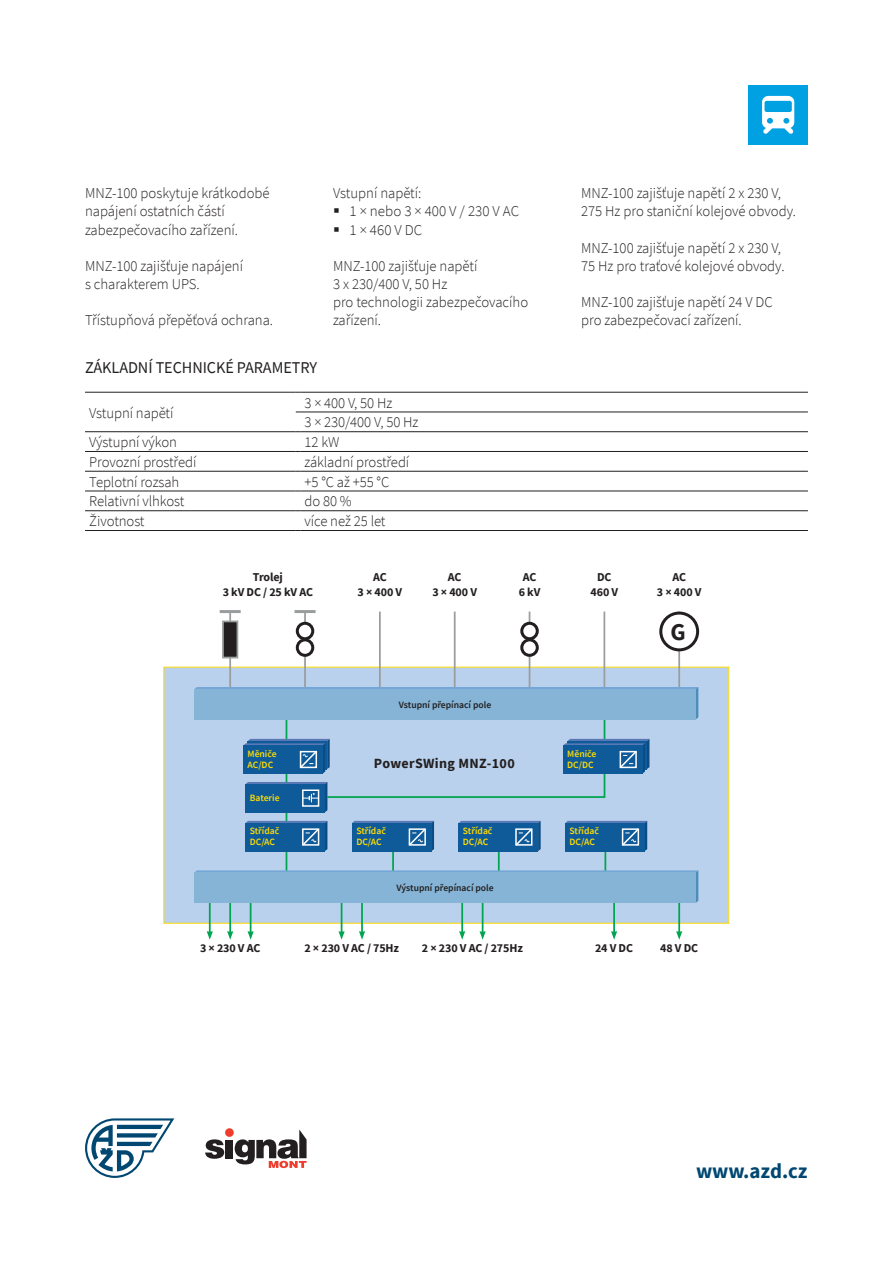
<style>
.page{position:relative;width:893px;height:1263px;background:#fff}
.page>*{position:absolute;margin:0;border:0;box-sizing:border-box;transform-origin:0 0}
.t1{font:700 24px "Source Sans Pro";color:#231f20}
.t2{font:700 21px "Source Sans Pro";color:#004871}
.mezititulek{font:16.5px "Source Sans Pro";letter-spacing:-.005em;color:#231f20}
.text{font:300 15px/18px "Source Sans Pro";color:#231f20}
.t3{font:700 14.1px "Source Sans Pro";letter-spacing:.025em;color:#231f20}
.t4{font:700 12px "Source Sans Pro";letter-spacing:-.01em;color:#231f20}
.t5{font:600 9.6px/10.5px "Source Sans Pro";color:#ffdc01}
.t6{font:600 9.6px "Source Sans Pro";color:#231f20}
</style>
<div class="page">
<svg style="left:85px;top:1118px;width:89px;height:60px"></svg>
<div style="left:226px;top:1140px;width:7px;height:18px;background:#231f20"></div>
<div style="left:225px;top:1128px;width:9px;height:9px;background:#ef3c2d;border-radius:50%"></div>
<svg style="left:205px;top:1139px;width:19px;height:20px"></svg>
<svg style="left:235px;top:1129px;width:72px;height:39px"></svg>
<div style="left:748px;top:85px;width:60px;height:60px;background:#00a1e3"></div>
<svg style="left:762px;top:96px;width:32px;height:38px"></svg>
<hr style="left:85px;top:392px;width:211px;height:1px;background:#231f20">
<hr style="left:300px;top:392px;width:508px;height:1px;background:#231f20">
<hr style="left:300px;top:412px;width:508px;height:1px;background:#231f20">
<hr style="left:85px;top:431px;width:211px;height:1px;background:#231f20">
<hr style="left:300px;top:431px;width:508px;height:1px;background:#231f20">
<hr style="left:85px;top:451px;width:211px;height:1px;background:#231f20">
<hr style="left:300px;top:451px;width:508px;height:1px;background:#231f20">
<hr style="left:85px;top:471px;width:211px;height:1px;background:#231f20">
<hr style="left:300px;top:471px;width:508px;height:1px;background:#231f20">
<hr style="left:85px;top:491px;width:211px;height:1px;background:#231f20">
<hr style="left:300px;top:491px;width:508px;height:1px;background:#231f20">
<hr style="left:85px;top:510px;width:211px;height:1px;background:#231f20">
<hr style="left:300px;top:510px;width:508px;height:1px;background:#231f20">
<hr style="left:85px;top:530px;width:211px;height:1px;background:#231f20">
<hr style="left:300px;top:530px;width:508px;height:1px;background:#231f20">
<div style="left:163px;top:667px;width:566px;height:257px;background:#b9d1ec"></div>
<hr style="left:229px;top:611px;width:2px;height:76px;background:#9a9d9e">
<hr style="left:220px;top:610px;width:21px;height:3px;background:#9a9d9e">
<hr style="left:304px;top:611px;width:2px;height:96px;background:#9a9d9e">
<hr style="left:294px;top:610px;width:22px;height:3px;background:#9a9d9e">
<hr style="left:250px;top:872px;width:1px;height:60px;background:#00a54f">
<svg style="left:247px;top:931px;width:7px;height:9px"></svg>
<hr style="left:229px;top:872px;width:2px;height:60px;background:#00a54f">
<svg style="left:227px;top:931px;width:6px;height:9px"></svg>
<hr style="left:209px;top:872px;width:2px;height:60px;background:#00a54f">
<svg style="left:207px;top:931px;width:6px;height:9px"></svg>
<hr style="left:482px;top:872px;width:1px;height:60px;background:#00a54f">
<svg style="left:479px;top:931px;width:7px;height:9px"></svg>
<hr style="left:461px;top:872px;width:2px;height:60px;background:#00a54f">
<svg style="left:459px;top:931px;width:6px;height:9px"></svg>
<hr style="left:613px;top:872px;width:2px;height:60px;background:#00a54f">
<svg style="left:611px;top:931px;width:6px;height:9px"></svg>
<hr style="left:678px;top:872px;width:2px;height:60px;background:#00a54f">
<svg style="left:676px;top:931px;width:6px;height:9px"></svg>
<hr style="left:361px;top:872px;width:2px;height:60px;background:#00a54f">
<svg style="left:359px;top:931px;width:6px;height:9px"></svg>
<hr style="left:341px;top:872px;width:1px;height:60px;background:#00a54f">
<svg style="left:338px;top:931px;width:7px;height:9px"></svg>
<hr style="left:286px;top:719px;width:1px;height:153px;background:#00a54f">
<hr style="left:379px;top:611px;width:2px;height:96px;background:#9a9d9e">
<hr style="left:454px;top:611px;width:2px;height:96px;background:#9a9d9e">
<hr style="left:529px;top:611px;width:1px;height:96px;background:#9a9d9e">
<hr style="left:603px;top:611px;width:2px;height:96px;background:#9a9d9e">
<hr style="left:678px;top:611px;width:2px;height:96px;background:#9a9d9e">
<hr style="left:498px;top:851px;width:2px;height:21px;background:#00a54f">
<hr style="left:392px;top:851px;width:2px;height:21px;background:#00a54f">
<hr style="left:604px;top:851px;width:2px;height:21px;background:#00a54f">
<svg style="left:245px;top:821px;width:82px;height:30px;background:#2165a0"></svg>
<svg style="left:352px;top:821px;width:82px;height:30px;background:#2165a0"></svg>
<svg style="left:459px;top:821px;width:82px;height:30px;background:#2166a1"></svg>
<svg style="left:565px;top:821px;width:82px;height:30px;background:#2165a0"></svg>
<svg style="left:195px;top:870px;width:503px;height:33px"></svg>
<div style="left:194px;top:872px;width:502px;height:31px;background:#85b4d6"></div>
<svg style="left:194px;top:687px;width:504px;height:125px"></svg>
<div style="left:223px;top:621px;width:14px;height:36px;background:#231f20"></div>
<div style="left:222px;top:620px;width:16px;height:38px;border:2px solid #9a9d9e"></div>
<div style="left:297px;top:640px;width:16px;height:15px;background:#fff;border-radius:50%"></div>
<div style="left:296px;top:638px;width:18px;height:19px;border:3px solid #231f20;border-radius:50%"></div>
<div style="left:297px;top:623px;width:16px;height:16px;background:#fff;border-radius:50%"></div>
<div style="left:296px;top:622px;width:18px;height:18px;border:3px solid #231f20;border-radius:50%"></div>
<svg style="left:522px;top:640px;width:15px;height:15px"></svg>
<div style="left:520px;top:638px;width:19px;height:19px;border:3px solid #231f20;border-radius:50%"></div>
<div style="left:522px;top:623px;width:15px;height:16px;background:#fff;border-radius:50%"></div>
<div style="left:520px;top:622px;width:19px;height:18px;border:3px solid #231f20;border-radius:50%"></div>
<div style="left:661px;top:613px;width:37px;height:37px;background:#fff;border-radius:50%"></div>
<div style="left:659px;top:611px;width:40px;height:40px;border:3px solid #231f20;border-radius:50%"></div>
<p class="text" style="left:85px;top:184px;width:186px">MNZ-100 poskytuje krátkodobé napájení ostatních částí zabezpečovacího zařízení.</p>
<p class="text" style="left:85px;top:257px;width:160px">MNZ-100 zajišťuje napájení s charakterem UPS.</p>
<p class="text" style="left:85px;top:311px;width:190px">Třístupňová přepěťová ochrana.</p>
<p class="text" style="left:333px;top:184px;width:90px">Vstupní napětí:</p>
<p class="text" style="left:350px;top:202px;width:171px">1 × nebo 3 × 400 V / 230 V AC</p>
<p class="text" style="left:350px;top:221px;width:74px">1 × 460 V DC</p>
<p class="text" style="left:333px;top:257px;width:197px">MNZ-100 zajišťuje napětí<br>3 x 230/400 V, 50 Hz<br>pro technologii zabezpečovacího zařízení.</p>
<p class="mezititulek" style="left:85px;top:357px;width:234px">ZÁKLADNÍ TECHNICKÉ PARAMETRY</p>
<p class="text" style="left:89px;top:404px;width:86px">Vstupní napětí</p>
<p class="text" style="left:305px;top:394px;width:89px">3 × 400 V, 50 Hz</p>
<p class="text" style="left:305px;top:413px;width:115px">3 × 230/400 V, 50 Hz</p>
<p class="text" style="left:89px;top:433px;width:89px">Výstupní výkon</p>
<p class="text" style="left:305px;top:433px;width:36px">12 kW</p>
<p class="text" style="left:89px;top:453px;width:109px">Provozní prostředí</p>
<p class="text" style="left:305px;top:453px;width:106px">základní prostředí</p>
<p class="text" style="left:89px;top:473px;width:92px">Teplotní rozsah</p>
<p class="text" style="left:305px;top:473px;width:86px">+5 °C až +55 °C</p>
<p class="text" style="left:89px;top:492px;width:97px">Relativní vlhkost</p>
<p class="text" style="left:305px;top:492px;width:49px">do 80 %</p>
<p class="text" style="left:89px;top:512px;width:57px">Životnost</p>
<p class="text" style="left:305px;top:512px;width:83px">více než 25 let</p>
<p class="t4" style="left:253px;top:569px;width:31px">Trolej</p>
<p class="t4" style="left:223px;top:583px;width:92px">3 kV DC / 25 kV AC</p>
<p class="t4" style="left:373px;top:569px;width:15px">AC</p>
<p class="t4" style="left:358px;top:583px;width:46px">3 × 400 V</p>
<p class="t4" style="left:448px;top:569px;width:15px">AC</p>
<p class="t4" style="left:432px;top:583px;width:46px">3 × 400 V</p>
<p class="t4" style="left:523px;top:569px;width:15px">AC</p>
<p class="t4" style="left:519px;top:583px;width:23px">6 kV</p>
<p class="t6" style="left:399px;top:698px;width:94px">Vstupní přepínací pole</p>
<p class="text" style="left:581px;top:184px;width:216px">MNZ-100 zajišťuje napětí 2 x 230 V,<br>275 Hz pro staniční kolejové obvody.</p>
<p class="text" style="left:581px;top:239px;width:205px">MNZ-100 zajišťuje napětí 2 x 230 V,<br>75 Hz pro traťové kolejové obvody.</p>
<p class="text" style="left:581px;top:293px;width:193px">MNZ-100 zajišťuje napětí 24 V DC pro zabezpečovací zařízení.</p>
<p class="t4" style="left:597px;top:569px;width:16px">DC</p>
<p class="t4" style="left:591px;top:583px;width:29px">460 V</p>
<p class="t4" style="left:672px;top:569px;width:15px">AC</p>
<p class="t4" style="left:657px;top:583px;width:46px">3 × 400 V</p>
<p class="t1" style="left:670px;top:615px;width:17px">G</p>
<p class="t5" style="left:252px;top:744px;width:31px">Měniče<br>AC/DC</p>
<p class="t5" style="left:247px;top:748px;width:31px">Měniče<br>AC/DC</p>
<p class="t5" style="left:572px;top:744px;width:31px">Měniče<br>AC/DC</p>
<p class="t5" style="left:567px;top:748px;width:31px">Měniče</p>
<p class="t3" style="left:374px;top:753px;width:142px">PowerSWing MNZ-100</p>
<p class="t5" style="left:567px;top:759px;width:28px">DC/DC</p>
<p class="t5" style="left:250px;top:792px;width:31px">Baterie</p>
<p class="t5" style="left:250px;top:826px;width:31px">Střídač<br>DC/AC</p>
<p class="t5" style="left:356px;top:826px;width:31px">Střídač<br>DC/AC</p>
<p class="t5" style="left:463px;top:826px;width:31px">Střídač<br>DC/AC</p>
<p class="t5" style="left:569px;top:826px;width:31px">Střídač<br>DC/AC</p>
<p class="t6" style="left:396px;top:882px;width:99px">Výstupní přepínací pole</p>
<p class="t4" style="left:200px;top:940px;width:62px">3 × 230 V AC</p>
<p class="t4" style="left:422px;top:940px;width:102px">2 × 230 V AC / 275Hz</p>
<p class="t4" style="left:595px;top:940px;width:40px">24 V DC</p>
<p class="t4" style="left:660px;top:940px;width:40px">48 V DC</p>
<p class="t4" style="left:304px;top:940px;width:96px">2 × 230 V AC / 75Hz</p>
<h2 class="t2" style="left:696px;top:1157px;width:113px">www.azd.cz</h2>
</div>
